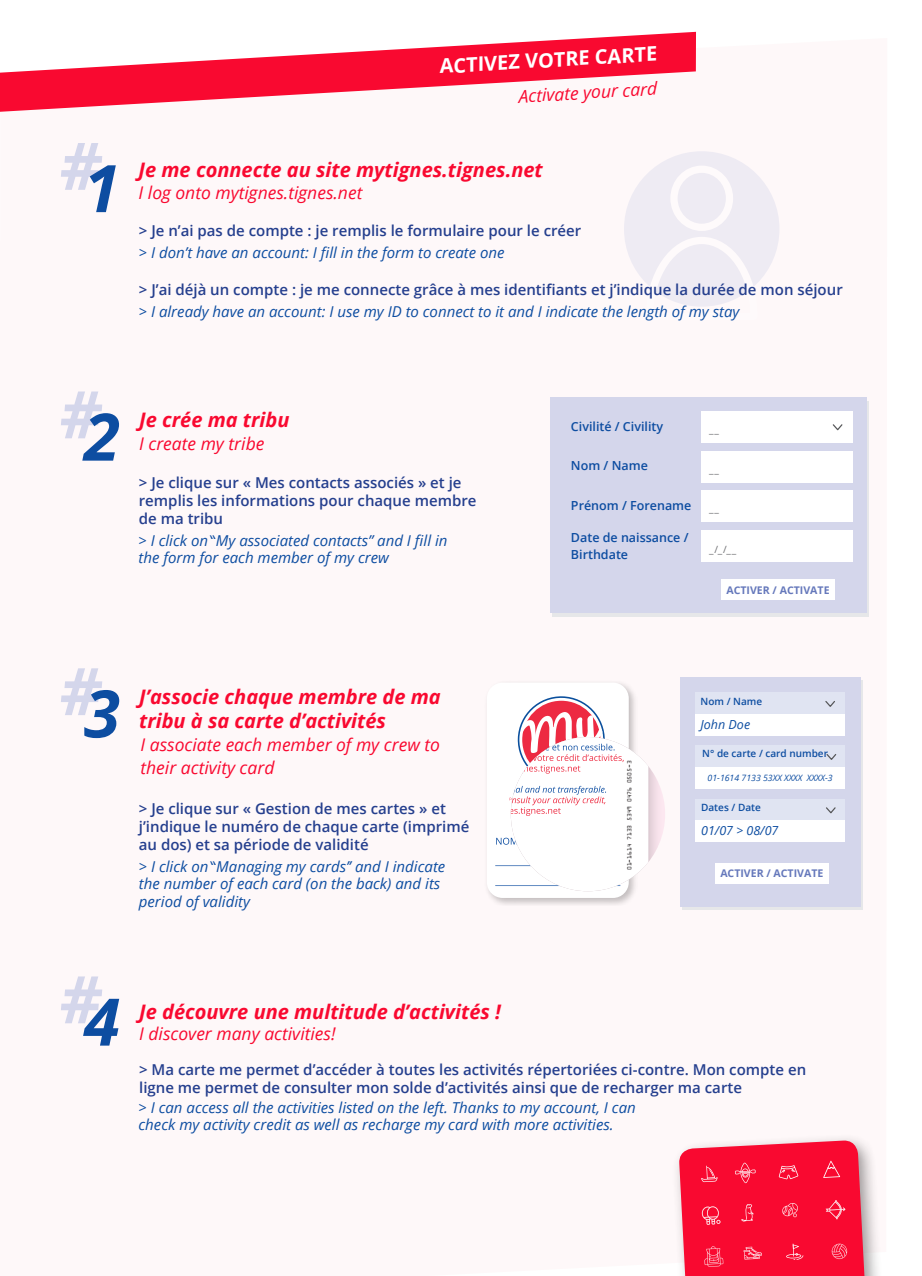
<style>
.page{position:relative;width:922px;height:1276px;background:#fff}
.page>*{position:absolute;margin:0;border:0;box-sizing:border-box;transform-origin:0 0}
.Style_de_paragraphe{font:italic 700 65.5px "Open Sans";color:#d4d6eb}
.Style_de_paragraphe-2{font:italic 700 65.5px "Open Sans";color:#0d4da1}
.Style_de_paragraphe-3{font:italic 700 20px/24px "Open Sans";color:#f90930}
.t1{font:700 20px "Open Sans";color:#fff}
.Style_de_paragraphe-4{font:italic 17.5px/22.5px "Open Sans";color:#f90930}
.TXT_COURANT{font:600 15px/18px "Open Sans";color:#253f8e}
.t2{font:italic 15px/17.5px "Open Sans";color:#0d4da1}
.t3{font:600 12.5px/17.5px "Open Sans";color:#0d4da1}
.t4{font:italic 12.5px "Open Sans";color:#0d4da1}
.t5{font:700 10.5px "Open Sans";color:#6578bb}
.t6{font:600 10px "Open Sans";color:#0d4da1}
.t7{font:10px "Open Sans";color:#6f7073}
.t8{font:italic 8.75px "Open Sans";color:#0d4da1}
.t9{font:6.25px "OCRA Extended";color:#231f20}
</style>
<div class="page">
<svg style="left:0;top:32px;width:695px;height:80px"></svg>
<div style="left:670px;top:1132px;width:220px;height:144px;background:#fef8f9"></div>
<svg style="left:678px;top:1140px;width:194px;height:136px;background:#f62748"></svg>
<div style="left:624px;top:151px;width:155px;height:156px;background:#eeebf3;border-radius:50%"></div>
<svg style="left:642px;top:163px;width:111px;height:144px"></svg>
<svg style="left:552px;top:401px;width:316px;height:215px"></svg>
<svg style="left:682px;top:681px;width:181px;height:229px"></svg>
<div style="left:484px;top:679px;width:153px;height:227px;background:#231f20;opacity:.27"></div>
<div style="left:486px;top:682px;width:142px;height:216px;background:#fff;border-radius:16px"></div>
<div style="left:550px;top:397px;width:316px;height:216px;background:#d4d6eb"></div>
<div style="left:701px;top:530px;width:151px;height:32px;background:#fff"></div>
<div style="left:701px;top:411px;width:151px;height:32px;background:#fff"></div>
<div style="left:701px;top:451px;width:151px;height:31px;background:#fff"></div>
<div style="left:701px;top:490px;width:151px;height:32px;background:#fff"></div>
<div style="left:510px;top:737px;width:151px;height:154px;background:#231f20;opacity:.27"></div>
<svg style="left:495px;top:696px;width:153px;height:195px"></svg>
<div style="left:680px;top:677px;width:180px;height:229px;background:#d4d6eb"></div>
<div style="left:695px;top:692px;width:149px;height:22px;background:#e0e4f2"></div>
<div style="left:695px;top:714px;width:149px;height:21px;background:#fff"></div>
<svg style="left:825px;top:701px;width:10px;height:6px"></svg>
<svg style="left:832px;top:424px;width:11px;height:7px"></svg>
<div style="left:695px;top:746px;width:149px;height:21px;background:#e0e4f2"></div>
<div style="left:695px;top:767px;width:149px;height:21px;background:#fff"></div>
<svg style="left:826px;top:754px;width:11px;height:6px"></svg>
<div style="left:695px;top:799px;width:149px;height:21px;background:#e0e4f2"></div>
<div style="left:695px;top:820px;width:149px;height:21px;background:#fff"></div>
<svg style="left:826px;top:807px;width:10px;height:7px"></svg>
<div style="left:721px;top:579px;width:113px;height:21px;background:#fff"></div>
<div style="left:715px;top:863px;width:113px;height:20px;background:#fff"></div>
<p class="Style_de_paragraphe" style="left:60px;top:120px;width:44px">#</p>
<p class="Style_de_paragraphe-2" style="left:84px;top:142px;width:38px">1</p>
<p class="t1" style="left:438px;top:51px;width:219px;rotate:-3deg">ACTIVEZ VOTRE CARTE</p>
<p class="Style_de_paragraphe-4" style="left:518px;top:84px;width:140px;rotate:-3deg">Activate your card</p>
<p class="Style_de_paragraphe-3" style="left:138px;top:158px;width:405px">Je me connecte au site mytignes.tignes.net</p>
<p class="Style_de_paragraphe-4" style="left:138px;top:181px;width:225px">I log onto mytignes.tignes.net</p>
<p class="TXT_COURANT" style="left:139px;top:221px;width:444px">&gt; Je n’ai pas de compte : je remplis le formulaire pour le créer</p>
<p class="t2" style="left:139px;top:243px;width:367px">&gt; I don’t have an account: I fill in the form to create one</p>
<p class="TXT_COURANT" style="left:139px;top:280px;width:705px">&gt; J’ai déjà un compte : je me connecte grâce à mes identifiants et j’indique la durée de mon séjour</p>
<p class="t2" style="left:139px;top:302px;width:602px">&gt; I already have an account: I use my ID to connect to it and I indicate the length of my stay</p>
<p class="Style_de_paragraphe" style="left:60px;top:368px;width:44px">#</p>
<p class="Style_de_paragraphe-2" style="left:84px;top:390px;width:38px">2</p>
<p class="Style_de_paragraphe-3" style="left:139px;top:407px;width:152px">Je crée ma tribu</p>
<p class="Style_de_paragraphe-4" style="left:139px;top:432px;width:127px">I create my tribe</p>
<p class="TXT_COURANT" style="left:139px;top:473px;width:339px">&gt; Je clique sur « Mes contacts associés » et je remplis les informations pour chaque membre de ma tribu</p>
<p class="t2" style="left:138px;top:531px;width:310px">&gt; I click on My associated contacts’’ and I fill in the form for each member of my crew</p>
<p class="t3" style="left:571px;top:417px;width:94px">Civilité / Civility</p>
<p class="t3" style="left:571px;top:457px;width:78px">Nom / Name</p>
<p class="t3" style="left:571px;top:496px;width:122px">Prénom / Forename</p>
<p class="t3" style="left:571px;top:528px;width:119px">Date de naissance /<br>Birthdate</p>
<p class="t7" style="left:709px;top:423px;width:11px">__</p>
<p class="t7" style="left:709px;top:462px;width:11px">__</p>
<p class="t7" style="left:709px;top:502px;width:11px">__</p>
<p class="t5" style="left:726px;top:582px;width:105px">ACTIVER / ACTIVATE</p>
<p class="Style_de_paragraphe" style="left:60px;top:645px;width:44px">#</p>
<p class="Style_de_paragraphe-2" style="left:84px;top:667px;width:38px">3</p>
<p class="Style_de_paragraphe-3" style="left:139px;top:684px;width:303px">J’associe chaque membre de ma tribu à sa carte d’activités</p>
<p class="Style_de_paragraphe-4" style="left:140px;top:733px;width:301px">I associate each member of my crew to their activity card</p>
<p class="TXT_COURANT" style="left:139px;top:799px;width:332px">&gt; Je clique sur « Gestion de mes cartes » et j’indique le numéro de chaque carte (imprimé au dos) et sa période de validité</p>
<p class="t2" style="left:139px;top:857px;width:308px">&gt; I click on Managing my cards’’ and I indicate the number of each card (on the back) and its period of validity</p>
<p class="t9" style="left:626px;top:870px;width:111px;rotate:-90deg">01-1614 7133 5349 0476 0505-3</p>
<p class="t6" style="left:700px;top:694px;width:63px">Nom / Name</p>
<p class="t4" style="left:700px;top:715px;width:51px">John Doe</p>
<p class="t6" style="left:702px;top:747px;width:127px">N° de carte / card number</p>
<p class="t8" style="left:707px;top:771px;width:126px">01-1614 7133 53XX XXXX XXXX-3</p>
<p class="t6" style="left:701px;top:801px;width:61px">Dates / Date</p>
<p class="t4" style="left:701px;top:822px;width:79px">01/07 &gt; 08/07</p>
<p class="t5" style="left:720px;top:866px;width:105px">ACTIVER / ACTIVATE</p>
<p class="Style_de_paragraphe" style="left:60px;top:953px;width:44px">#</p>
<p class="Style_de_paragraphe-2" style="left:84px;top:975px;width:38px">4</p>
<p class="Style_de_paragraphe-3" style="left:139px;top:999px;width:363px">Je découvre une multitude d’activités !</p>
<p class="Style_de_paragraphe-4" style="left:139px;top:1022px;width:198px">I discover many activities!</p>
<p class="TXT_COURANT" style="left:139px;top:1060px;width:668px">&gt; Ma carte me permet d’accéder à toutes les activités répertoriées ci-contre. Mon compte en ligne me permet de consulter mon solde d’activités ainsi que de recharger ma carte</p>
<p class="t2" style="left:138px;top:1098px;width:498px">&gt; I can access all the activities listed on the left. Thanks to my account, I can check my activity credit as well as recharge my card with more activities.</p>
</div>
